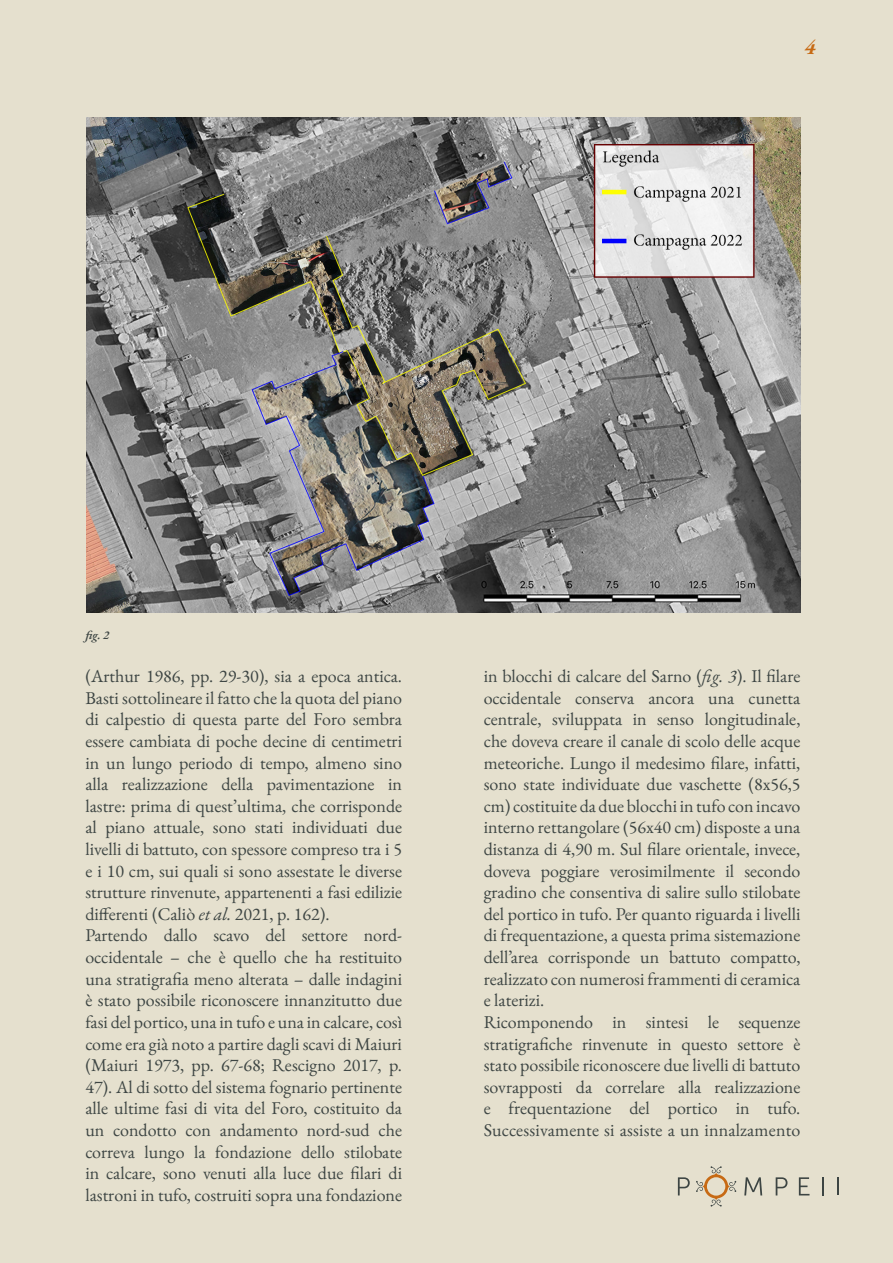
<style>
.page{position:relative;width:893px;height:1263px;background:#e5e0ce}
.page>*{position:absolute;margin:0;border:0;box-sizing:border-box;transform-origin:0 0}
.t1{font:italic 22.5px "EB Garamond";color:#c76a14}
.t2{font:18px/21.6px "EB Garamond";color:#3d4543;text-align:justify}
.t3{font:italic 12px "EB Garamond";color:#3d4543}
.s1{font-style:italic}
</style>
<div class="page">
<svg style="left:678px;top:1177px;width:12px;height:18px"></svg>
<svg style="left:837px;top:1177px;width:2px;height:18px"></svg>
<svg style="left:822px;top:1177px;width:2px;height:18px"></svg>
<svg style="left:744px;top:1177px;width:18px;height:18px"></svg>
<svg style="left:799px;top:1177px;width:10px;height:18px"></svg>
<svg style="left:776px;top:1177px;width:11px;height:18px"></svg>
<svg style="left:696px;top:1166px;width:40px;height:40px"></svg>
<img style="left:87px;top:118px;width:713px;height:494px">
<p class="t1" style="left:805px;top:32px;width:13px">4</p>
<p class="t3" style="left:85px;top:627px;width:25px">fig. 2</p>
<p class="t2" style="left:85px;top:665px;width:318px">(Arthur 1986, pp. 29-30), sia a epoca antica.<br>Basti sottolineare il fatto che la quota del piano di calpestio di questa parte del Foro sembra essere cambiata di poche decine di centimetri in un lungo periodo di tempo, almeno sino alla realizzazione della pavimentazione in lastre: prima di quest’ultima, che corrisponde al piano attuale, sono stati individuati due livelli di battuto, con spessore compreso tra i 5 e i 10 cm, sui quali si sono assestate le diverse strutture rinvenute, appartenenti a fasi edilizie differenti (Caliò <span class="s1">et al.</span> 2021, p. 162).</p>
<p class="t2" style="left:85px;top:925px;width:318px">Partendo dallo scavo del settore nord&shy;occidentale – che è quello che ha restituito una stratigrafia meno alterata – dalle indagini è stato possibile riconoscere innanzitutto due fasi del portico, una in tufo e una in calcare, così come era già noto a partire dagli scavi di Maiuri (Maiuri 1973, pp. 67-68; Rescigno 2017, p.<br>47). Al di sotto del sistema fognario pertinente alle ultime fasi di vita del Foro, costituito da un condotto con andamento nord-sud che correva lungo la fondazione dello stilobate in calcare, sono venuti alla luce due filari di lastroni in tufo, costruiti sopra una fondazione</p>
<p class="t2" style="left:484px;top:665px;width:318px">in blocchi di calcare del Sarno (<span class="s1">fig. 3</span>). Il filare occidentale conserva ancora una cunetta centrale, sviluppata in senso longitudinale, che doveva creare il canale di scolo delle acque meteoriche. Lungo il medesimo filare, infatti, sono state individuate due vaschette (8x56,5 cm) costituite da due blocchi in tufo con incavo interno rettangolare (56x40 cm) disposte a una distanza di 4,90 m. Sul filare orientale, invece, doveva poggiare verosimilmente il secondo gradino che consentiva di salire sullo stilobate del portico in tufo. Per quanto riguarda i livelli di frequentazione, a questa prima sistemazione dell’area corrisponde un battuto compatto, realizzato con numerosi frammenti di ceramica e laterizi.</p>
<p class="t2" style="left:484px;top:1011px;width:318px">Ricomponendo in sintesi le sequenze stratigrafiche rinvenute in questo settore è stato possibile riconoscere due livelli di battuto sovrapposti da correlare alla realizzazione e frequentazione del portico in tufo.<br>Successivamente si assiste a un innalzamento</p>
</div>
